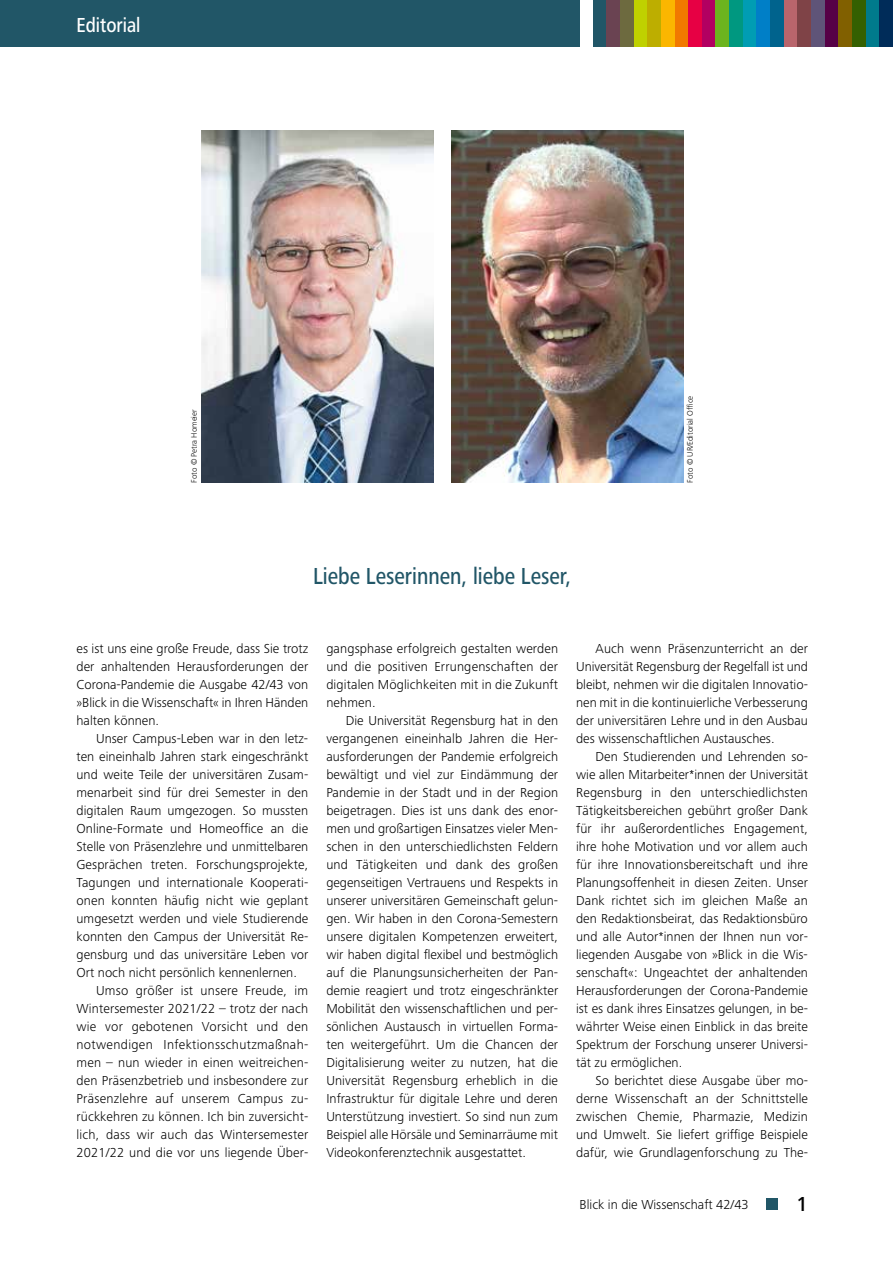
<style>
.page{position:relative;width:893px;height:1263px;background:#fff}
.page>*{position:absolute;margin:0;border:0;box-sizing:border-box;transform-origin:0 0}
.t1{font:500 24px "Frutiger Next LTW1 G";color:#215667;scale:.85 1}
.t2{font:500 21px "Frutiger Next LTW1 G";color:#fff;scale:.85 1}
.t3{font:500 21px "Frutiger Next LTW1 G";color:#000}
.t4{font:300 13.5px/18px "Frutiger Next LTW1 G";letter-spacing:.005em;color:#000;text-align:justify}
.t5{font:300 13.5px "Frutiger Next LTW1 G";letter-spacing:.025em;color:#000}
.t6{font:300 8.25px "Frutiger Next LTW1 G";color:#000}
</style>
<div class="page">
<div style="left:767px;top:1198px;width:11px;height:11px;background:#215667"></div>
<div style="left:593px;top:0;width:13px;height:47px;background:#215667"></div>
<div style="left:606px;top:0;width:14px;height:47px;background:#6a4352"></div>
<div style="left:620px;top:0;width:14px;height:47px;background:#6d6a3f"></div>
<div style="left:634px;top:0;width:13px;height:47px;background:#bfd100"></div>
<div style="left:647px;top:0;width:14px;height:47px;background:#bdae00"></div>
<div style="left:661px;top:0;width:14px;height:47px;background:#fbb600"></div>
<div style="left:675px;top:0;width:13px;height:47px;background:#f17900"></div>
<div style="left:688px;top:0;width:14px;height:47px;background:#e70044"></div>
<div style="left:702px;top:0;width:14px;height:47px;background:#b20061"></div>
<div style="left:716px;top:0;width:13px;height:47px;background:#6cb41e"></div>
<div style="left:729px;top:0;width:14px;height:47px;background:#009880"></div>
<div style="left:743px;top:0;width:14px;height:47px;background:#009db3"></div>
<div style="left:757px;top:0;width:13px;height:47px;background:#007fc7"></div>
<div style="left:770px;top:0;width:14px;height:47px;background:#00638d"></div>
<div style="left:784px;top:0;width:13px;height:47px;background:#b9656c"></div>
<div style="left:797px;top:0;width:14px;height:47px;background:#7f4347"></div>
<div style="left:811px;top:0;width:14px;height:47px;background:#5f5478"></div>
<div style="left:825px;top:0;width:13px;height:47px;background:#560046"></div>
<div style="left:838px;top:0;width:14px;height:47px;background:#816000"></div>
<div style="left:852px;top:0;width:14px;height:47px;background:#346001"></div>
<div style="left:866px;top:0;width:13px;height:47px;background:#007b8c"></div>
<div style="left:879px;top:0;width:14px;height:47px;background:#002c59"></div>
<div style="left:0;top:0;width:579px;height:47px;background:#215667"></div>
<img style="left:451px;top:131px;width:232px;height:352px">
<img style="left:201px;top:131px;width:232px;height:352px">
<h2 class="t2" style="left:77px;top:13px;width:77px">Editorial</h2>
<p class="t6" style="left:189px;top:483px;width:75px;rotate:-90deg">Foto © Petra Homeier</p>
<h1 class="t1" style="left:313px;top:562px;width:305px">Liebe Leserinnen, liebe Leser,</h1>
<p class="t6" style="left:685px;top:483px;width:88px;rotate:-90deg">Foto © UR/Editorial Office</p>
<p class="t4" style="left:77px;top:639px;width:233px">es ist uns eine große Freude, dass Sie trotz der anhaltenden Herausforderungen der Corona-Pandemie die Ausgabe 42/43 von »Blick in die Wissenschaft« in Ihren Händen halten können.</p>
<p class="t4" style="left:96px;top:729px;width:214px">Unser Campus-Leben war in den letz-</p>
<p class="t4" style="left:77px;top:747px;width:233px">ten eineinhalb Jahren stark eingeschränkt</p>
<p class="t4" style="left:77px;top:765px;width:233px">und weite Teile der universitären Zusam-</p>
<p class="t4" style="left:77px;top:783px;width:233px">menarbeit sind für drei Semester in den</p>
<p class="t4" style="left:77px;top:801px;width:233px">digitalen Raum umgezogen. So mussten</p>
<p class="t4" style="left:77px;top:819px;width:233px">Online-Formate und Homeoffice an die</p>
<p class="t4" style="left:77px;top:837px;width:233px">Stelle von Präsenzlehre und unmittelbaren</p>
<p class="t4" style="left:77px;top:855px;width:233px">Gesprächen treten. Forschungsprojekte,</p>
<p class="t4" style="left:77px;top:873px;width:233px">Tagungen und internationale Kooperati-</p>
<p class="t4" style="left:77px;top:891px;width:233px">onen konnten häufig nicht wie geplant</p>
<p class="t4" style="left:77px;top:909px;width:233px">umgesetzt werden und viele Studierende</p>
<p class="t4" style="left:77px;top:927px;width:233px">konnten den Campus der Universität Re-</p>
<p class="t4" style="left:77px;top:945px;width:233px">gensburg und das universitäre Leben vor</p>
<p class="t4" style="left:77px;top:963px;width:222px">Ort noch nicht persönlich kennenlernen.</p>
<p class="t4" style="left:96px;top:981px;width:214px">Umso größer ist unsere Freude, im</p>
<p class="t4" style="left:77px;top:999px;width:233px">Wintersemester 2021/22 – trotz der nach</p>
<p class="t4" style="left:77px;top:1017px;width:233px">wie vor gebotenen Vorsicht und den</p>
<p class="t5" style="left:77px;top:1036px;width:233px">notwendigen Infektionsschutzmaßnah-</p>
<p class="t4" style="left:77px;top:1053px;width:233px">men – nun wieder in einen weitreichen-</p>
<p class="t4" style="left:77px;top:1071px;width:233px">den Präsenzbetrieb und insbesondere zur</p>
<p class="t4" style="left:77px;top:1089px;width:233px">Präsenzlehre auf unserem Campus zu-</p>
<p class="t4" style="left:77px;top:1107px;width:233px">rückkehren zu können. Ich bin zuversicht-</p>
<p class="t4" style="left:77px;top:1125px;width:233px">lich, dass wir auch das Wintersemester</p>
<p class="t4" style="left:77px;top:1143px;width:233px">2021/22 und die vor uns liegende Über-</p>
<p class="t4" style="left:326px;top:639px;width:233px">gangsphase erfolgreich gestalten werden und die positiven Errungenschaften der digitalen Möglichkeiten mit in die Zukunft nehmen.</p>
<p class="t4" style="left:326px;top:711px;width:233px;text-indent:19px">Die Universität Regensburg hat in den vergangenen eineinhalb Jahren die Her&shy;ausforderungen der Pandemie erfolgreich bewältigt und viel zur Eindämmung der Pandemie in der Stadt und in der Region beigetragen. Dies ist uns dank des enor&shy;men und großartigen Einsatzes vieler Men&shy;schen in den unterschiedlichsten Feldern und Tätigkeiten und dank des großen gegenseitigen Vertrauens und Respekts in unserer universitären Gemeinschaft gelun&shy;gen. Wir haben in den Corona-Semestern unsere digitalen Kompetenzen erweitert, wir haben digital flexibel und bestmöglich auf die Planungsunsicherheiten der Pan&shy;demie reagiert und trotz eingeschränkter Mobilität den wissenschaftlichen und per&shy;sönlichen Austausch in virtuellen Forma&shy;ten weitergeführt. Um die Chancen der Digitalisierung weiter zu nutzen, hat die Universität Regensburg erheblich in die Infrastruktur für digitale Lehre und deren Unterstützung investiert. So sind nun zum Beispiel alle Hörsäle und Seminarräume mit Videokonferenztechnik ausgestattet.</p>
<p class="t4" style="left:576px;top:639px;width:233px;text-indent:19px">Auch wenn Präsenzunterricht an der Universität Regensburg der Regelfall ist und bleibt, nehmen wir die digitalen Innovatio&shy;nen mit in die kontinuierliche Verbesserung der universitären Lehre und in den Ausbau des wissenschaftlichen Austausches.</p>
<p class="t4" style="left:576px;top:747px;width:233px;text-indent:19px">Den Studierenden und Lehrenden so&shy;wie allen Mitarbeiter*innen der Universität Regensburg in den unterschiedlichsten Tätigkeitsbereichen gebührt großer Dank für ihr außerordentliches Engagement, ihre hohe Motivation und vor allem auch für ihre Innovationsbereitschaft und ihre Planungsoffenheit in diesen Zeiten. Unser Dank richtet sich im gleichen Maße an den Redaktionsbeirat, das Redaktionsbüro und alle Autor*innen der Ihnen nun vor&shy;liegenden Ausgabe von »Blick in die Wis&shy;senschaft«: Ungeachtet der anhaltenden Herausforderungen der Corona-Pandemie ist es dank ihres Einsatzes gelungen, in be&shy;währter Weise einen Einblick in das breite Spektrum der Forschung unserer Universi&shy;tät zu ermöglichen.</p>
<p class="t4" style="left:576px;top:1071px;width:233px;text-indent:19px">So berichtet diese Ausgabe über mo&shy;derne Wissenschaft an der Schnittstelle zwischen Chemie, Pharmazie, Medizin und Umwelt. Sie liefert griffige Beispiele dafür, wie Grundlagenforschung zu The-</p>
<p class="t4" style="left:580px;top:1195px;width:171px">Blick in die Wissenschaft 42/43</p>
<h2 class="t3" style="left:796px;top:1192px;width:13px">1</h2>
</div>
